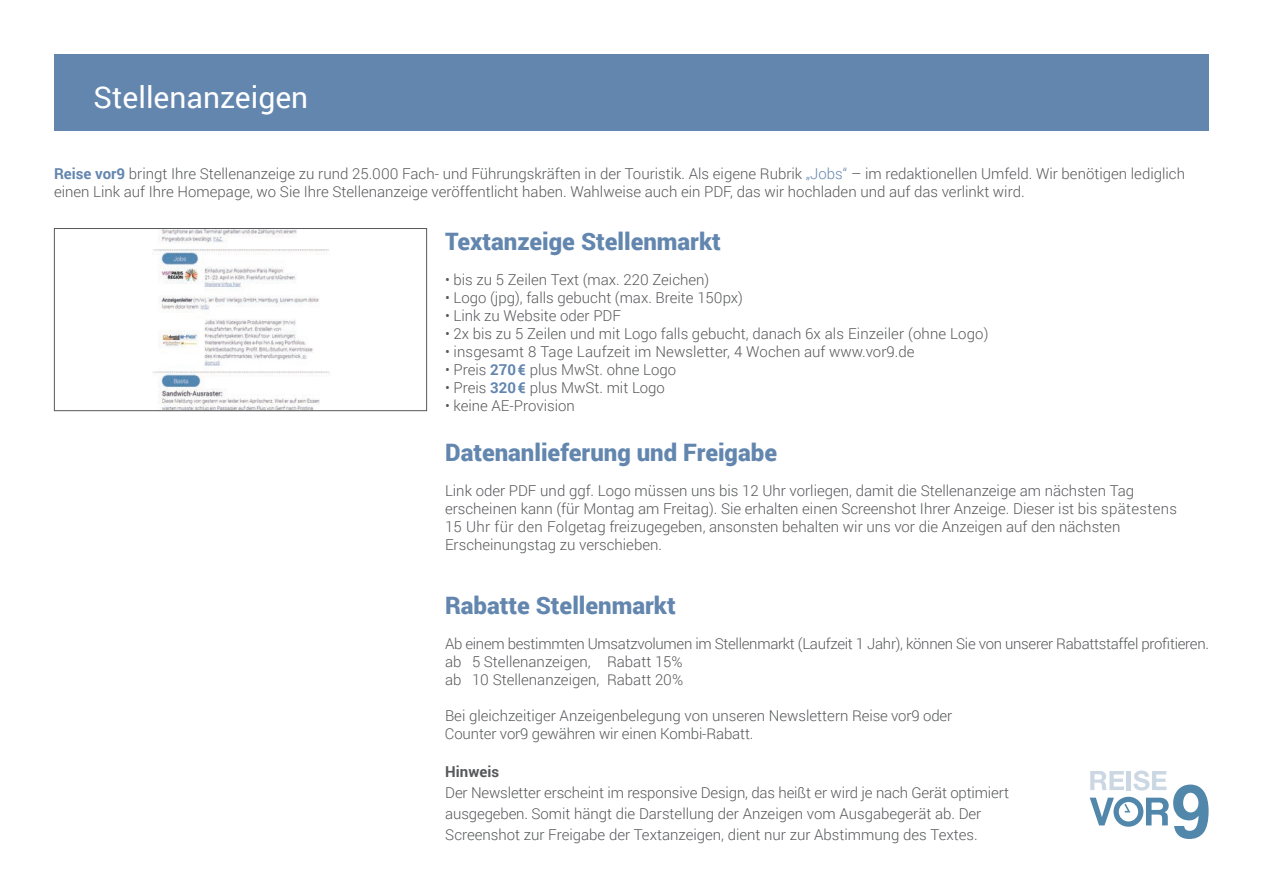
<style>
.page{position:relative;width:1263px;height:893px;background:#fff}
.page>*{position:absolute;margin:0;border:0;box-sizing:border-box;transform-origin:0 0}
.t1{font:30px "Roboto";color:#fff}
.t2{font:900 24px "Roboto";color:#6386af}
.t3{font:300 15px/18px "Roboto";color:#57585a}
.t4{font:300 15px/18px "Roboto";letter-spacing:-.02em;color:#57585a}
.t5{font:700 15px "Roboto";color:#57585a}
.s1{font-weight:700;color:#6386af}
.s2{color:#6386af}
</style>
<div class="page">
<div style="left:54px;top:54px;width:1155px;height:77px;background:#6386af"></div>
<svg style="left:1090px;top:770px;width:118px;height:69px"></svg>
<img style="left:152px;top:230px;width:177px;height:179px">
<div style="left:54px;top:228px;width:373px;height:183px;border:1px solid #57585a"></div>
<h1 class="t1" style="left:94px;top:76px;width:216px">Stellenanzeigen</h1>
<p class="t3" style="left:54px;top:164px;width:1132px"><span class="s1">Reise vor9</span> bringt Ihre Stellenanzeige zu rund 25.000 Fach- und Führungskräften in der Touristik. Als eigene Rubrik <span class="s2">„Jobs“</span> – im redaktionellen Umfeld. Wir benötigen lediglich einen Link auf Ihre Homepage, wo Sie Ihre Stellenanzeige veröffentlicht haben. Wahlweise auch ein PDF, das wir hochladen und auf das verlinkt wird.</p>
<h2 class="t2" style="left:445px;top:225px;width:277px">Textanzeige Stellenmarkt</h2>
<p class="t3" style="left:445px;top:270px;width:266px">• bis zu 5 Zeilen Text (max. 220 Zeichen)</p>
<p class="t3" style="left:445px;top:288px;width:300px">• Logo (jpg), falls gebucht (max. Breite 150px)</p>
<p class="t3" style="left:445px;top:306px;width:178px">• Link zu Website oder PDF</p>
<p class="t3" style="left:445px;top:324px;width:545px">• 2x bis zu 5 Zeilen und mit Logo falls gebucht, danach 6x als Einzeiler (ohne Logo)</p>
<p class="t3" style="left:445px;top:342px;width:471px">• insgesamt 8 Tage Laufzeit im Newsletter, 4 Wochen auf www.vor9.de</p>
<p class="t3" style="left:445px;top:360px;width:233px">• Preis <span class="s1">270€</span> plus MwSt. ohne Logo</p>
<p class="t3" style="left:445px;top:378px;width:221px">• Preis <span class="s1">320€</span> plus MwSt. mit Logo</p>
<p class="t3" style="left:445px;top:396px;width:131px">• keine AE-Provision</p>
<h2 class="t2" style="left:445px;top:436px;width:333px">Datenanlieferung und Freigabe</h2>
<p class="t3" style="left:445px;top:481px;width:734px">Link oder PDF und ggf. Logo müssen uns bis 12 Uhr vorliegen, damit die Stellenanzeige am nächsten Tag erscheinen kann (für Montag am Freitag). Sie erhalten einen Screenshot Ihrer Anzeige. Dieser ist bis spätestens 15 Uhr für den Folgetag freizugegeben, ansonsten behalten wir uns vor die Anzeigen auf den nächsten Erscheinungstag zu verschieben.</p>
<h2 class="t2" style="left:445px;top:588px;width:232px">Rabatte Stellenmarkt</h2>
<p class="t4" style="left:445px;top:634px;width:765px">Ab einem bestimmten Umsatzvolumen im Stellenmarkt (Laufzeit 1 Jahr), können Sie von unserer Rabattstaffel profitieren. ab 5 Stellenanzeigen, Rabatt 15%<br>ab 10 Stellenanzeigen, Rabatt 20%</p>
<p class="t3" style="left:445px;top:706px;width:509px">Bei gleichzeitiger Anzeigenbelegung von unseren Newslettern Reise vor9 oder<br>Counter vor9 gewähren wir einen Kombi-Rabatt.</p>
<p class="t5" style="left:445px;top:761px;width:55px">Hinweis</p>
<p class="t3" style="left:445px;top:781px;width:565px;line-height:21.3px">Der Newsletter erscheint im responsive Design, das heißt er wird je nach Gerät optimiert ausgegeben. Somit hängt die Darstellung der Anzeigen vom Ausgabegerät ab. Der<br>Screenshot zur Freigabe der Textanzeigen, dient nur zur Abstimmung des Textes.</p>
</div>
